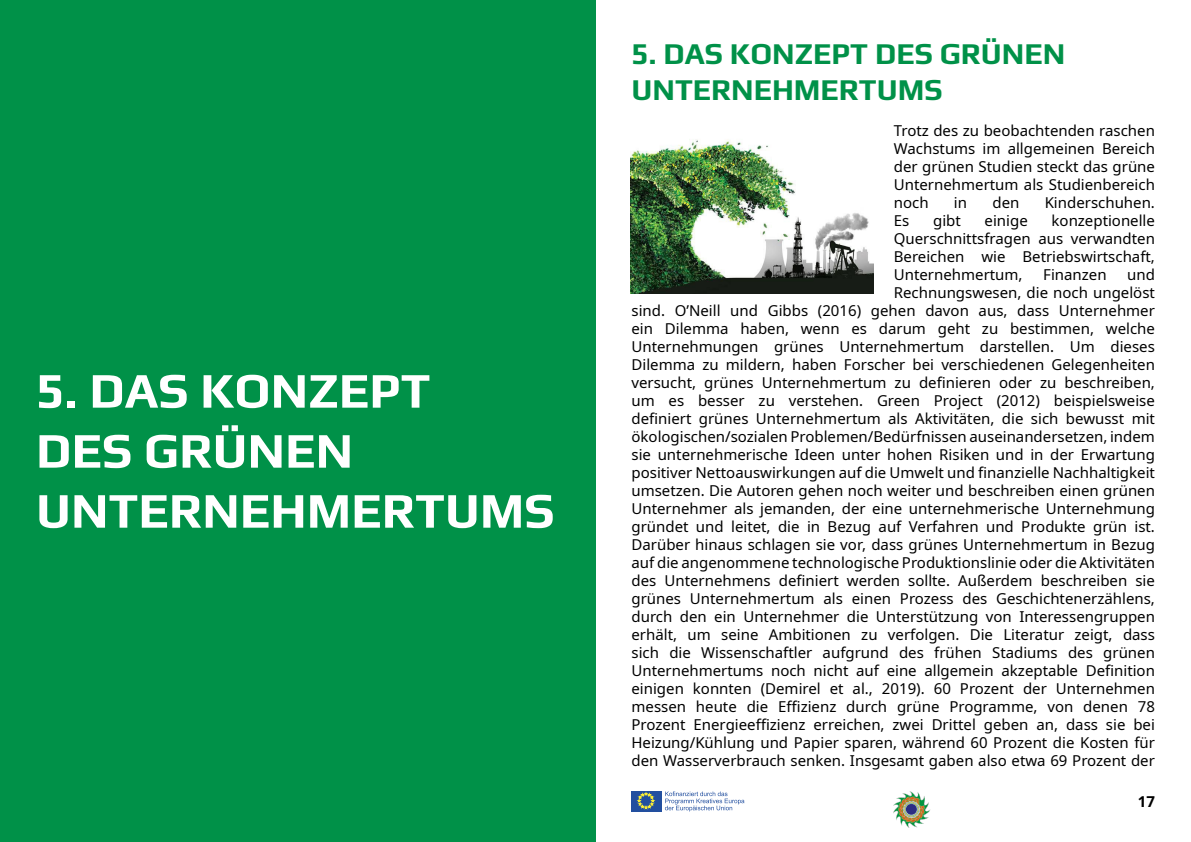
<style>
.page{position:relative;width:1191px;height:842px;background:#fff}
.page>*{position:absolute;margin:0;border:0;box-sizing:border-box;transform-origin:0 0}
.t1{font:700 50px/60px "Play";color:#fff}
.t2{font:700 30px/36px "Play";color:#009148}
.t3{font:15px/18px "Noto Sans";color:#000;text-align:justify}
.t4{font:700 15px "Noto Sans";color:#000}
</style>
<div class="page">
<div style="left:631px;top:791px;width:30px;height:20px;background:#224f9f"></div>
<svg style="left:637px;top:792px;width:17px;height:17px"></svg>
<svg style="left:665px;top:791px;width:79px;height:20px"></svg>
<img style="left:893px;top:791px;width:37px;height:37px">
<div style="left:0;top:0;width:595px;height:842px;background:#009148"></div>
<img style="left:631px;top:139px;width:243px;height:154px">
<h1 class="t1" style="left:36px;top:357px;width:520px">5. DAS KONZEPT<br>DES GRÜNEN<br>UNTERNEHMERTUMS</h1>
<h2 class="t2" style="left:631px;top:34px;width:435px">5. DAS KONZEPT DES GRÜNEN<br>UNTERNEHMERTUMS</h2>
<p class="t3" style="left:894px;top:122px;width:263px">Trotz des zu beobachtenden raschen Wachstums im allgemeinen Bereich der grünen Studien steckt das grüne Unternehmertum als Studienbereich noch</p>
<p class="t3" style="left:954px;top:194px;width:15px">in</p>
<p class="t3" style="left:992px;top:194px;width:28px">den</p>
<p class="t3" style="left:1044px;top:194px;width:112px">Kinderschuhen.</p>
<p class="t3" style="left:894px;top:212px;width:263px;text-indent:158px">konzeptionelle Querschnittsfragen aus verwandten Bereichen wie Betriebswirtschaft, Unternehmertum,</p>
<p class="t3" style="left:894px;top:212px;width:17px">Es</p>
<p class="t3" style="left:933px;top:212px;width:29px">gibt</p>
<p class="t3" style="left:984px;top:212px;width:45px">einige</p>
<p class="t3" style="left:631px;top:266px;width:525px;text-align:right">und<br>Rechnungswesen, die noch ungelöst<br>sind. O’Neill und Gibbs (2016) gehen davon aus, dass Unternehmer ein Dilemma haben, wenn es darum geht zu bestimmen, welche Unternehmungen grünes Unternehmertum darstellen. Um dieses Dilemma zu mildern, haben Forscher bei verschiedenen Gelegenheiten versucht, grünes Unternehmertum zu definieren oder zu beschreiben, um es besser zu verstehen. Green Project (2012) beispielsweise definiert grünes Unternehmertum als Aktivitäten, die sich bewusst mit ökologischen/sozialen Problemen/Bedürfnissen auseinandersetzen, indem sie unternehmerische Ideen unter hohen Risiken und in der Erwartung positiver Nettoauswirkungen auf die Umwelt und finanzielle Nachhaltigkeit umsetzen. Die Autoren gehen noch weiter und beschreiben einen grünen Unternehmer als jemanden, der eine unternehmerische Unternehmung gründet und leitet, die in Bezug auf Verfahren und Produkte grün ist.<br>Darüber hinaus schlagen sie vor, dass grünes Unternehmertum in Bezug auf die angenommene technologische Produktionslinie oder die Aktivitäten des Unternehmens definiert werden sollte. Außerdem beschreiben sie grünes Unternehmertum als einen Prozess des Geschichtenerzählens, durch den ein Unternehmer die Unterstützung von Interessengruppen erhält, um seine Ambitionen zu verfolgen. Die Literatur zeigt, dass sich die Wissenschaftler aufgrund des frühen Stadiums des grünen Unternehmertums noch nicht auf eine allgemein akzeptable Definition einigen konnten (Demirel et al., 2019). 60 Prozent der Unternehmen messen heute die Effizienz durch grüne Programme, von denen 78<br>Prozent Energieeffizienz erreichen, zwei Drittel geben an, dass sie bei Heizung/Kühlung und Papier sparen, während 60 Prozent die Kosten für den Wasserverbrauch senken. Insgesamt gaben also etwa 69 Prozent der</p>
<p class="t3" style="left:1043px;top:266px;width:65px">Finanzen</p>
<p class="t4" style="left:1137px;top:791px;width:19px">17</p>
</div>
